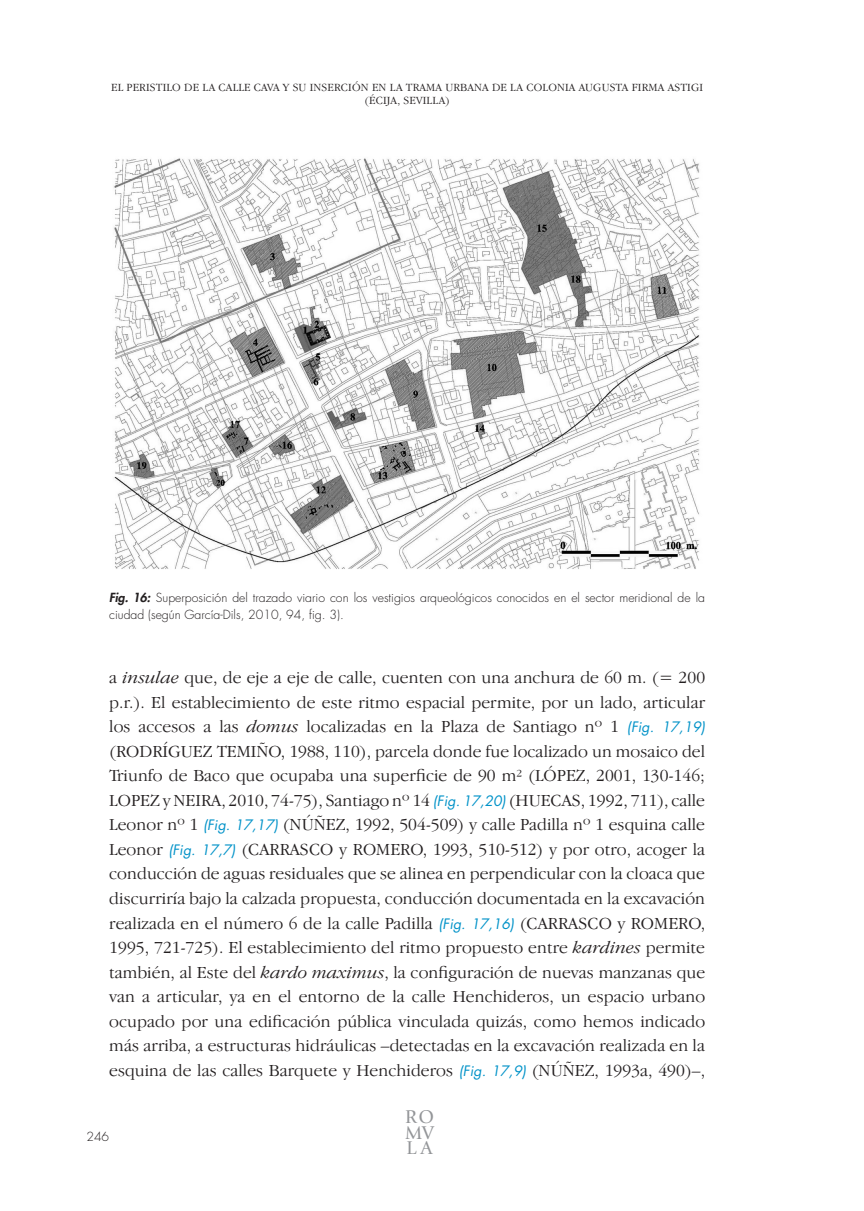
<style>
.page{position:relative;width:864px;height:1211px;background:#fff}
.page>*{position:absolute;margin:0;border:0;box-sizing:border-box;transform-origin:0 0}
.t1{font:19.25px/15.8px "Giovanni";color:#939598;text-align:justify}
.t2{font:300 17.5px/24.5px "Garamond IT Cby BT";letter-spacing:.005em;color:#231f20;text-align:justify}
.Pie_foto{font:300 12.25px/17.5px "Futura";color:#231f20}
.t3{font:300 11.38px/13.7px "Garamond IT Cby BT";letter-spacing:.02em;color:#231f20;text-align:center}
.s1{font-weight:800;font-style:italic}
.s2{font-style:italic}
.s3{font-family:"Futura";font-weight:400;font-style:italic;font-size:14px;color:#0092c8}
</style>
<div class="page">
<img style="left:113px;top:158px;width:587px;height:411px">
<p class="t3" style="left:111px;top:80px;width:593px">EL PERISTILO DE LA CALLE CAVA Y SU INSERCIÓN EN LA TRAMA URBANA DE LA COLONIA AUGUSTA FIRMA ASTIGI (ÉCIJA, SEVILLA)</p>
<p class="Pie_foto" style="left:109px;top:588px;width:597px"><span class="s1">Fig. 16:</span> Superposición del trazado viario con los vestigios arqueológicos conocidos en el sector meridional de la ciudad (según García-Dils, 2010, 94, fig. 3).</p>
<p class="t2" style="left:109px;top:665px;width:597px">a <span class="s2">insulae</span> que, de eje a eje de calle, cuenten con una anchura de 60 m. (= 200 p.r.). El establecimiento de este ritmo espacial permite, por un lado, articular los accesos a las <span class="s2">domus</span> localizadas en la Plaza de Santiago nº 1 <span class="s3">(Fig. 17,19) </span>(RODRÍGUEZ TEMIÑO, 1988, 110), parcela donde fue localizado un mosaico del Triunfo de Baco que ocupaba una superficie de 90 m² (LÓPEZ, 2001, 130-146; LOPEZ y NEIRA, 2010, 74-75), Santiago nº 14 <span class="s3">(Fig. 17,20)</span> (HUECAS, 1992, 711), calle Leonor nº 1 <span class="s3">(Fig. 17,17)</span> (NÚÑEZ, 1992, 504-509) y calle Padilla nº 1 esquina calle Leonor <span class="s3">(Fig. 17,7)</span> (CARRASCO y ROMERO, 1993, 510-512) y por otro, acoger la conducción de aguas residuales que se alinea en perpendicular con la cloaca que discurriría bajo la calzada propuesta, conducción documentada en la excavación realizada en el número 6 de la calle Padilla <span class="s3">(Fig. 17,16)</span> (CARRASCO y ROMERO, 1995, 721-725). El establecimiento del ritmo propuesto entre <span class="s2">kardines</span> permite también, al Este del <span class="s2">kardo maximus</span>, la configuración de nuevas manzanas que van a articular, ya en el entorno de la calle Henchideros, un espacio urbano ocupado por una edificación pública vinculada quizás, como hemos indicado más arriba, a estructuras hidráulicas –detectadas en la excavación realizada en la esquina de las calles Barquete y Henchideros <span class="s3">(Fig. 17,9)</span> (NÚÑEZ, 1993a, 490)–,</p>
<p class="Pie_foto" style="left:86px;top:1127px;width:24px">246</p>
<p class="t1" style="left:405px;top:1108px;width:31px">RO MV LA</p>
</div>
